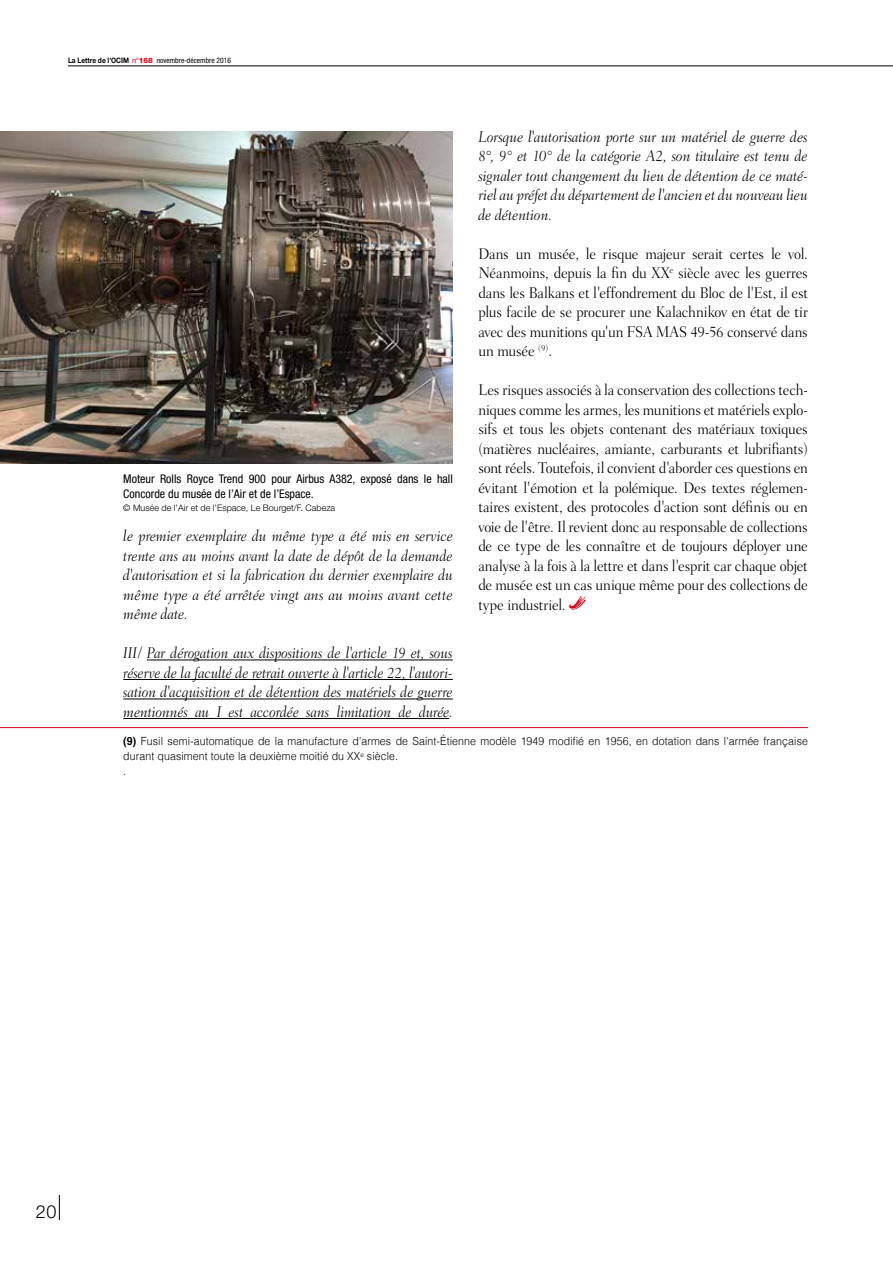
<style>
.page{position:relative;width:893px;height:1263px;background:#fff}
.page>*{position:absolute;margin:0;border:0;box-sizing:border-box;transform-origin:0 0}
.t1{font:300 18px "Helvetica Neue";color:#000}
.t2{font:300 15.75px/19.5px "Fairfield LH";letter-spacing:-.015em;color:#000;text-align:justify;scale:.92 1}
.t3{font:italic 300 15.75px/19.5px "Fairfield LH";letter-spacing:-.005em;color:#000;text-align:justify;scale:.92 1}
.t4{font:italic 300 15.75px/19.5px "Fairfield LH";letter-spacing:-.005em;color:#000;text-align:justify;scale:.93 1}
.t5{font:condensed 12px/15px "Helvetica Neue";color:#000}
.t6{font:300 11.25px/15px "Helvetica";letter-spacing:.01em;color:#000;scale:.94 1}
.t7{font:300 9px "Helvetica Neue";color:#000}
.t8{font:condensed 7.5px "Helvetica Neue";color:#000}
.s1{font-weight:700;font-stretch:normal}
.s2{font-stretch:normal;color:#e2001a}
.s3{font-weight:800;font-stretch:normal;color:#e2001a}
.s4{font-weight:700}
</style>
<div class="page">
<svg style="left:59px;top:1195px;width:1px;height:25px"></svg>
<hr style="left:68px;top:65px;width:825px;height:1px;background:#000">
<hr style="left:147px;top:659px;width:306px;height:1px;background:#000">
<hr style="left:123px;top:679px;width:330px;height:1px;background:#000">
<hr style="left:123px;top:698px;width:330px;height:1px;background:#000">
<hr style="left:123px;top:718px;width:326px;height:1px;background:#000">
<svg style="left:569px;top:596px;width:17px;height:14px"></svg>
<hr style="left:0;top:727px;width:808px;height:1px;background:#e2001a">
<img style="left:0;top:131px;width:453px;height:332px">
<p class="t8" style="left:68px;top:56px;width:164px"><span class="s1">La Lettre de l’OCIM</span> <span class="s2">n</span><sup>o</sup><span class="s3">168</span> novembre-décembre 2016</p>
<p class="t5" style="left:123px;top:471px;width:331px">Moteur Rolls Royce Trend 900 pour Airbus A382, exposé dans le hall<br>Concorde du musée de l’Air et de l’Espace.</p>
<p class="t7" style="left:123px;top:502px;width:213px">© Musée de l’Air et de l’Espace, Le Bourget/F. Cabeza</p>
<p class="t3" style="left:123px;top:527px;width:360px">le premier exemplaire du même type a été mis en service trente ans au moins avant la date de dépôt de la demande d'autorisation et si la fabrication du dernier exemplaire du même type a été arrêtée vingt ans au moins avant cette même date.</p>
<p class="t3" style="left:123px;top:644px;width:360px">III/ Par dérogation aux dispositions de l'article 19 et, sous réserve de la faculté de retrait ouverte à l'article 22, l'autori&shy;sation d'acquisition et de détention des matériels de guerre mentionnés au I est accordée sans limitation de durée.</p>
<p class="t4" style="left:478px;top:127px;width:356px">Lorsque l'autorisation porte sur un matériel de guerre des 8°, 9° et 10° de la catégorie A2, son titulaire est tenu de signaler tout changement du lieu de détention de ce maté&shy;riel au préfet du département de l'ancien et du nouveau lieu de détention.</p>
<p class="t2" style="left:478px;top:244px;width:360px">Dans un musée, le risque majeur serait certes le vol.<br>Néanmoins, depuis la fin du XX<sup>e</sup> siècle avec les guerres dans les Balkans et l'effondrement du Bloc de l'Est, il est plus facile de se procurer une Kalachnikov en état de tir avec des munitions qu'un FSA MAS 49-56 conservé dans un musée <sup>(9)</sup>.</p>
<p class="t2" style="left:478px;top:380px;width:360px">Les risques associés à la conservation des collections tech&shy;niques comme les armes, les munitions et matériels explo&shy;sifs et tous les objets contenant des matériaux toxiques (matières nucléaires, amiante, carburants et lubrifiants) sont réels. Toutefois, il convient d'aborder ces questions en évitant l'émotion et la polémique. Des textes réglemen&shy;taires existent, des protocoles d'action sont définis ou en voie de l'être. Il revient donc au responsable de collections de ce type de les connaître et de toujours déployer une analyse à la fois à la lettre et dans l'esprit car chaque objet de musée est un cas unique même pour des collections de type industriel.</p>
<p class="t6" style="left:123px;top:733px;width:730px"><span class="s4">(9)</span> Fusil semi-automatique de la manufacture d'armes de Saint-Étienne modèle 1949 modifié en 1956, en dotation dans l'armée française durant quasiment toute la deuxième moitié du XX<sup>e</sup> siècle.<br>.</p>
<p class="t1" style="left:36px;top:1200px;width:22px">20</p>
</div>
